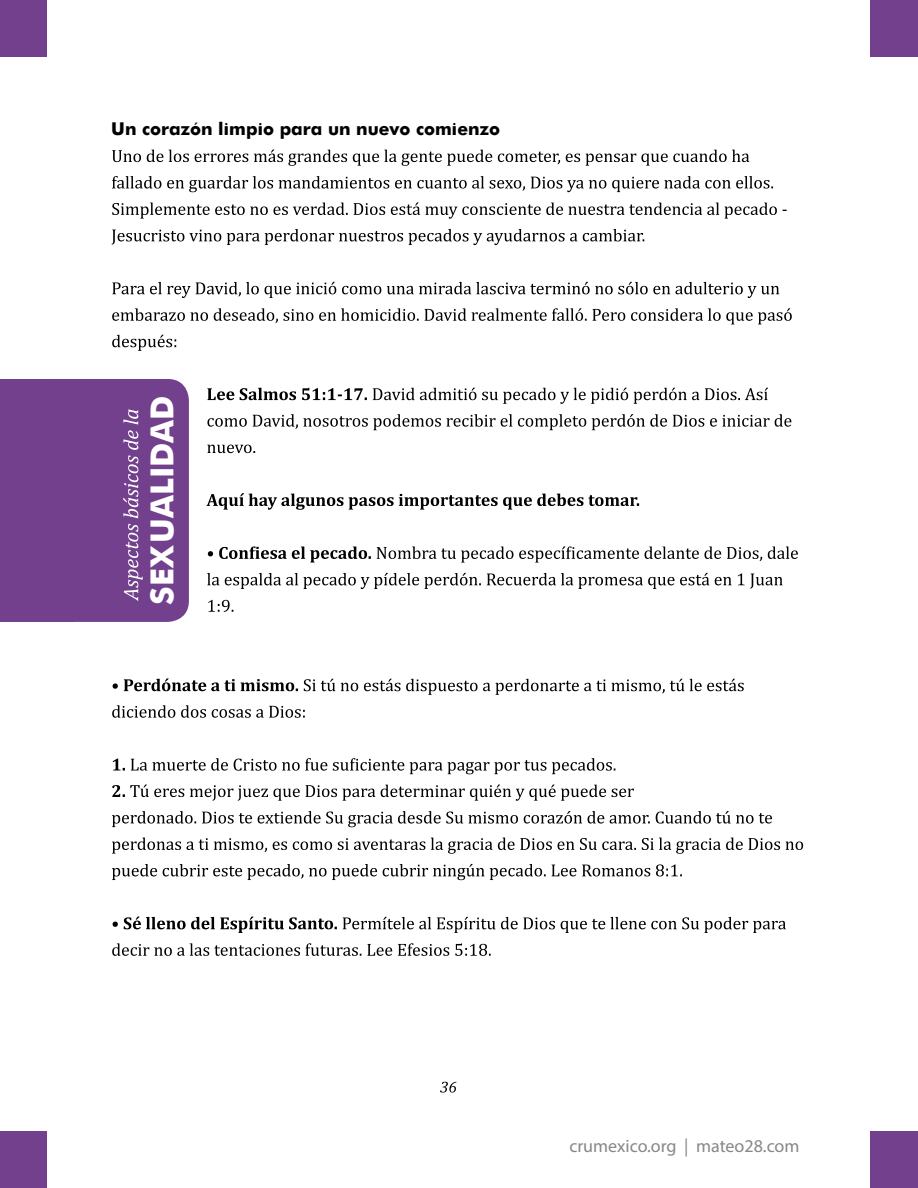
<style>
.page{position:relative;width:918px;height:1188px;background:#fff}
.page>*{position:absolute;margin:0;border:0;box-sizing:border-box;transform-origin:0 0}
.t1{font:700 31.8px "Futura";color:#fff}
.t2{font:18px "Myriad Pro";color:#87868a}
.t3{font:700 17.7px "Futura";color:#000}
</style>
<div class="page">
<div style="left:0;top:0;width:47px;height:56px;background:#72408d"></div>
<div style="left:0;top:1131px;width:47px;height:57px;background:#72408d"></div>
<div style="left:871px;top:0;width:47px;height:56px;background:#72408d"></div>
<div style="left:871px;top:1131px;width:47px;height:57px;background:#72408d"></div>
<svg style="left:440px;top:1082px;width:16px;height:11px"></svg>
<svg style="left:112px;top:150px;width:637px;height:16px"></svg>
<svg style="left:112px;top:176px;width:661px;height:16px"></svg>
<svg style="left:112px;top:202px;width:675px;height:17px"></svg>
<svg style="left:112px;top:229px;width:532px;height:16px"></svg>
<svg style="left:112px;top:282px;width:667px;height:16px"></svg>
<svg style="left:112px;top:308px;width:680px;height:16px"></svg>
<svg style="left:112px;top:335px;width:64px;height:16px"></svg>
<svg style="left:207px;top:388px;width:160px;height:12px"></svg>
<svg style="left:373px;top:388px;width:395px;height:16px"></svg>
<svg style="left:207px;top:414px;width:584px;height:16px"></svg>
<svg style="left:207px;top:445px;width:48px;height:8px"></svg>
<svg style="left:206px;top:493px;width:433px;height:17px"></svg>
<svg style="left:208px;top:546px;width:163px;height:17px"></svg>
<svg style="left:377px;top:546px;width:421px;height:17px"></svg>
<svg style="left:207px;top:573px;width:576px;height:16px"></svg>
<svg style="left:208px;top:600px;width:25px;height:12px"></svg>
<svg style="left:113px;top:678px;width:185px;height:13px"></svg>
<svg style="left:304px;top:679px;width:440px;height:16px"></svg>
<svg style="left:112px;top:705px;width:193px;height:13px"></svg>
<svg style="left:113px;top:759px;width:12px;height:12px"></svg>
<svg style="left:131px;top:758px;width:484px;height:16px"></svg>
<svg style="left:112px;top:785px;width:522px;height:16px"></svg>
<svg style="left:112px;top:811px;width:660px;height:16px"></svg>
<svg style="left:112px;top:838px;width:691px;height:16px"></svg>
<svg style="left:112px;top:864px;width:570px;height:16px"></svg>
<svg style="left:113px;top:917px;width:224px;height:16px"></svg>
<svg style="left:343px;top:917px;width:443px;height:16px"></svg>
<svg style="left:112px;top:943px;width:379px;height:13px"></svg>
<div style="left:74px;top:379px;width:115px;height:243px;background:#72408d"></div>
<div style="left:0;top:379px;width:74px;height:243px;background:#72408d"></div>
<p class="t3" style="left:111px;top:116px;width:390px">Un corazón limpio para un nuevo comienzo</p>
<h1 class="t1" style="left:139px;top:605px;width:211px;rotate:-90deg">SEXUALIDAD</h1>
<p class="t2" style="left:569px;top:1134px;width:232px">crumexico.org | mateo28.com</p>
</div>
